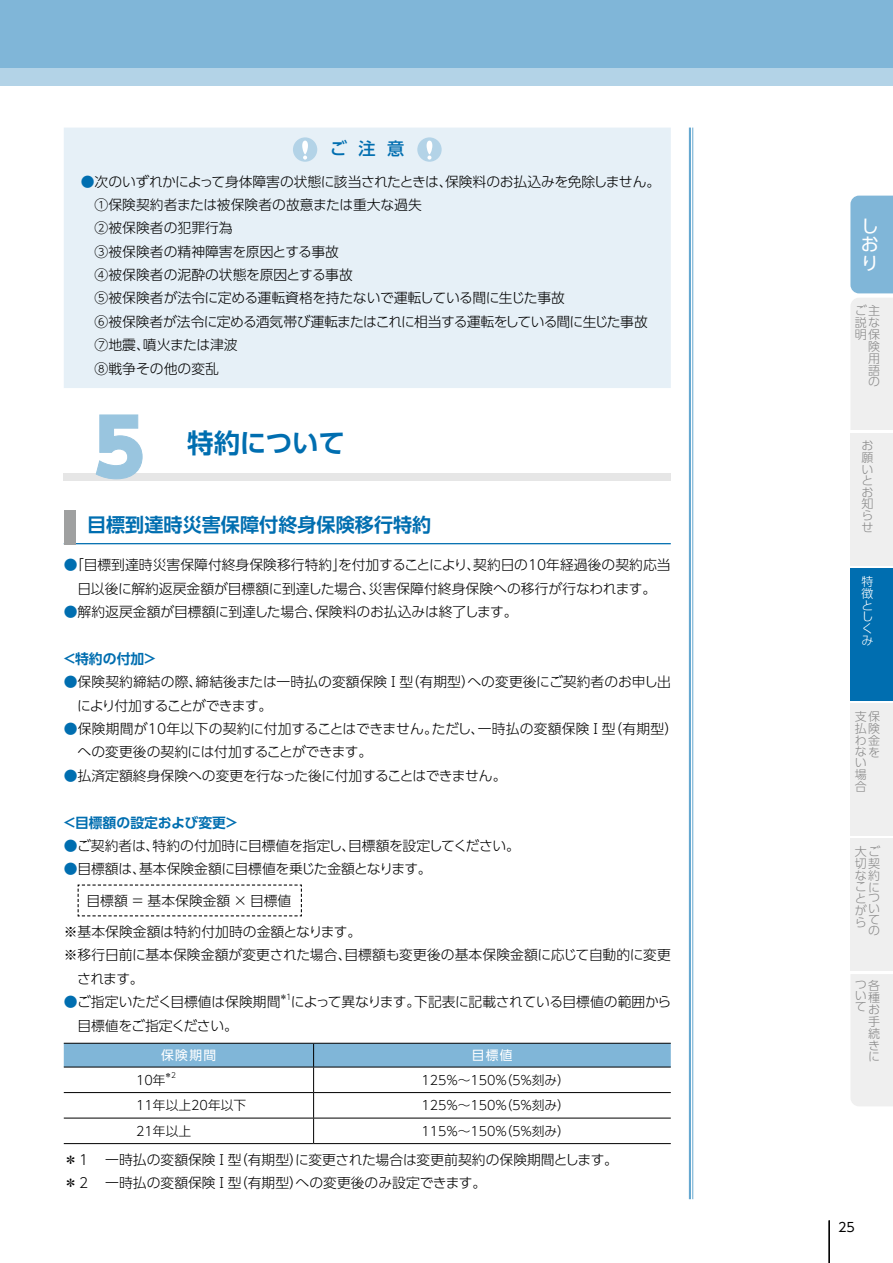
<style>
.page{position:relative;width:893px;height:1263px;background:#fff}
.page>*{position:absolute;margin:0;border:0;box-sizing:border-box;transform-origin:0 0}
.t1{font:800 77.55px "UD Shin Go Pr 6";color:#99c5df}
.t2{font:700 26.55px "UD Shin Go Pr 6 De";letter-spacing:-.01em;color:#006eb0}
.t3{font:700 19.2px "UD Shin Go Pr 6 De";color:#006eb0}
.t4{font:18px/18.5px "UD Shin Go Pr 6";color:#fff;text-align:justify}
.t5{font:500 17.25px "UD Shin Go Pr 6";color:#006eb0}
.t6{font:300 13.8px/23.4px "UD Shin Go Pr 6";letter-spacing:-.005em;color:#000}
.t7{font:300 13.8px "UD Shin Go Pr 6";letter-spacing:-.03em;color:#000}
.t8{font:700 13.8px "UD Shin Go Pr 6 De";color:#006eb0}
.t9{font:300 12.75px "UD Shin Go Pr 6";color:#000}
.t10{font:12.75px "UD Shin Go Pr 6";letter-spacing:.1em;color:#fff}
.t11{font:12.75px "UD Shin Go Pr 6";color:#000}
.t12{font:300 12px/11.7px "UD Shin Go Pr 6";color:#898989}
.t13{font:300 12px/11.9px "UD Shin Go Pr 6";color:#fff}
.t14{font:300 8.1px "UD Shin Go Pr 6";color:#000}
.t15{font:300 7.5px "UD Shin Go Pr 6";color:#000}
.s1{color:#006eb0}
</style>
<div class="page">
<div style="left:0;top:0;width:893px;height:85px;background:#80b6d8"></div>
<div style="left:0;top:68px;width:893px;height:17px;background:#b3d3e7"></div>
<hr style="left:692px;top:128px;width:1px;height:1071px;background:#66a8d0">
<hr style="left:689px;top:128px;width:2px;height:1071px;background:#66a8d0">
<div style="left:64px;top:128px;width:607px;height:260px;background:#e6f0f7"></div>
<div style="left:293px;top:137px;width:24px;height:25px;background:#b3d3e7;border-radius:50%"></div>
<svg style="left:302px;top:141px;width:6px;height:19px"></svg>
<div style="left:417px;top:137px;width:25px;height:25px;background:#b3d3e7;border-radius:50%"></div>
<svg style="left:427px;top:141px;width:5px;height:19px"></svg>
<div style="left:64px;top:474px;width:607px;height:7px;background:#e6e6e6"></div>
<svg style="left:95px;top:414px;width:48px;height:66px"></svg>
<hr style="left:64px;top:543px;width:607px;height:1px;background:#006eb0">
<div style="left:64px;top:510px;width:11px;height:34px;background:#9fa0a0"></div>
<svg style="left:77px;top:884px;width:225px;height:33px"></svg>
<svg style="left:64px;top:1044px;width:607px;height:99px"></svg>
<hr style="left:64px;top:1043px;width:250px;height:1px;background:#000">
<hr style="left:314px;top:1043px;width:357px;height:1px;background:#000">
<hr style="left:64px;top:1067px;width:250px;height:1px;background:#000">
<hr style="left:314px;top:1067px;width:357px;height:1px;background:#000">
<hr style="left:64px;top:1092px;width:250px;height:1px;background:#000">
<hr style="left:314px;top:1092px;width:357px;height:1px;background:#000">
<hr style="left:64px;top:1118px;width:250px;height:1px;background:#000">
<hr style="left:314px;top:1118px;width:357px;height:1px;background:#000">
<hr style="left:64px;top:1143px;width:250px;height:1px;background:#000">
<hr style="left:314px;top:1143px;width:357px;height:1px;background:#000">
<svg style="left:850px;top:196px;width:43px;height:234px"></svg>
<div style="left:850px;top:433px;width:43px;height:132px;background:#efefef"></div>
<div style="left:850px;top:703px;width:43px;height:133px;background:#efefef"></div>
<div style="left:850px;top:839px;width:43px;height:132px;background:#efefef"></div>
<div style="left:851px;top:974px;width:42px;height:132px;background:#efefef"></div>
<hr style="left:829px;top:1220px;width:1px;height:43px;background:#000">
<div style="left:850px;top:568px;width:43px;height:132px;background:#006eb0"></div>
<p class="t5" style="left:330px;top:135px;width:76px">ご 注 意</p>
<p class="t6" style="left:95px;top:169px;width:567px;text-indent:-14px"><span class="s1">●</span>次のいずれかによって身体障害の状態に該当されたときは、保険料のお払込みを免除しません。<br>①保険契約者または被保険者の故意または重大な過失<br>②被保険者の犯罪行為<br>③被保険者の精神障害を原因とする事故<br>④被保険者の泥酔の状態を原因とする事故<br>⑤被保険者が法令に定める運転資格を持たないで運転している間に生じた事故<br>⑥被保険者が法令に定める酒気帯び運転またはこれに相当する運転をしている間に生じた事故<br>⑦地震、噴火または津波<br>⑧戦争その他の変乱</p>
<h1 class="t1" style="left:93px;top:384px;width:53px">5</h1>
<h2 class="t2" style="left:187px;top:421px;width:159px">特約について</h2>
<h3 class="t3" style="left:87px;top:509px;width:346px">目標到達時災害保障付終身保険移行特約</h3>
<p class="t6" style="left:64px;top:553px;width:608px;text-align:center"><span class="s1">●</span>「目標到達時災害保障付終身保険移行特約」を付加することにより、契約日の10年経過後の契約応当日以後に解約返戻金額が目標額に到達した場合、災害保障付終身保険への移行が行なわれます。</p>
<p class="t6" style="left:64px;top:600px;width:455px"><span class="s1">●</span>解約返戻金額が目標額に到達した場合、保険料のお払込みは終了します。</p>
<p class="t8" style="left:63px;top:647px;width:96px">＜特約の付加＞</p>
<p class="t6" style="left:77px;top:670px;width:595px;text-indent:-13px"><span class="s1">●</span>保険契約締結の際、締結後または一時払の変額保険Ⅰ型（有期型）への変更後にご契約者のお申し出により付加することができます。</p>
<p class="t6" style="left:78px;top:716px;width:602px;text-indent:-14px"><span class="s1">●</span>保険期間が10年以下の契約に付加することはできません。ただし、一時払の変額保険Ⅰ型（有期型）への変更後の契約には付加することができます。</p>
<p class="t6" style="left:64px;top:763px;width:444px"><span class="s1">●</span>払済定額終身保険への変更を行なった後に付加することはできません。</p>
<p class="t8" style="left:63px;top:811px;width:178px">＜目標額の設定および変更＞</p>
<p class="t6" style="left:64px;top:833px;width:458px"><span class="s1">●</span>ご契約者は、特約の付加時に目標値を指定し、目標額を設定してください。</p>
<p class="t6" style="left:64px;top:857px;width:369px"><span class="s1">●</span>目標額は、基本保険金額に目標値を乗じた金額となります。</p>
<p class="t6" style="left:87px;top:888px;width:206px">目標額 ＝ 基本保険金額 × 目標値</p>
<p class="t6" style="left:64px;top:920px;width:299px">※基本保険金額は特約付加時の金額となります。</p>
<p class="t6" style="left:64px;top:943px;width:609px">※移行日前に基本保険金額が変更された場合、目標額も変更後の基本保険金額に応じて自動的に変更</p>
<p class="t6" style="left:77px;top:966px;width:68px">されます。</p>
<p class="t6" style="left:64px;top:990px;width:218px"><span class="s1">●</span>ご指定いただく目標値は保険期間</p>
<p class="t14" style="left:279px;top:991px;width:15px">＊１</p>
<p class="t7" style="left:291px;top:991px;width:382px">によって異なります。下記表に記載されている目標値の範囲から</p>
<p class="t7" style="left:77px;top:1014px;width:162px">目標値をご指定ください。</p>
<p class="t10" style="left:161px;top:1045px;width:56px">保険期間</p>
<p class="t10" style="left:472px;top:1045px;width:42px">目標値</p>
<p class="t9" style="left:136px;top:1069px;width:31px">10年</p>
<p class="t15" style="left:165px;top:1069px;width:13px">＊2</p>
<p class="t9" style="left:421px;top:1069px;width:150px">125％～150％（５％刻み）</p>
<p class="t9" style="left:136px;top:1095px;width:112px">11年以上20年以下</p>
<p class="t9" style="left:421px;top:1095px;width:150px">125％～150％（５％刻み）</p>
<p class="t9" style="left:136px;top:1120px;width:57px">21年以上</p>
<p class="t9" style="left:421px;top:1120px;width:150px">115％～150％（５％刻み）</p>
<p class="t6" style="left:64px;top:1147px;width:556px">＊１ 一時払の変額保険Ⅰ型（有期型）に変更された場合は変更前契約の保険期間とします。＊２ 一時払の変額保険Ⅰ型（有期型）への変更後のみ設定できます。</p>
<h3 class="t4" style="left:861px;top:216px;width:19px">しおり</h3>
<p class="t12" style="left:855px;top:304px;width:26px;text-align:right">ご主説な明保険用語の</p>
<p class="t12" style="left:861px;top:439px;width:13px;text-align:justify">お願いとお知らせ</p>
<p class="t13" style="left:861px;top:575px;width:13px">特徴としくみ</p>
<p class="t12" style="left:855px;top:710px;width:26px">支保払険わ金なをい場合</p>
<p class="t12" style="left:855px;top:845px;width:27px">大ご切契な約こにとつ</p>
<p class="t12" style="left:855px;top:904px;width:14px">がら</p>
<p class="t12" style="left:868px;top:902px;width:13px;line-height:11.1px;text-align:justify">いての</p>
<p class="t12" style="left:855px;top:979px;width:26px;line-height:10.5px">つ各いて</p>
<p class="t12" style="left:868px;top:991px;width:13px;text-align:justify">種お手続きに</p>
<p class="t11" style="left:838px;top:1216px;width:18px">25</p>
</div>
